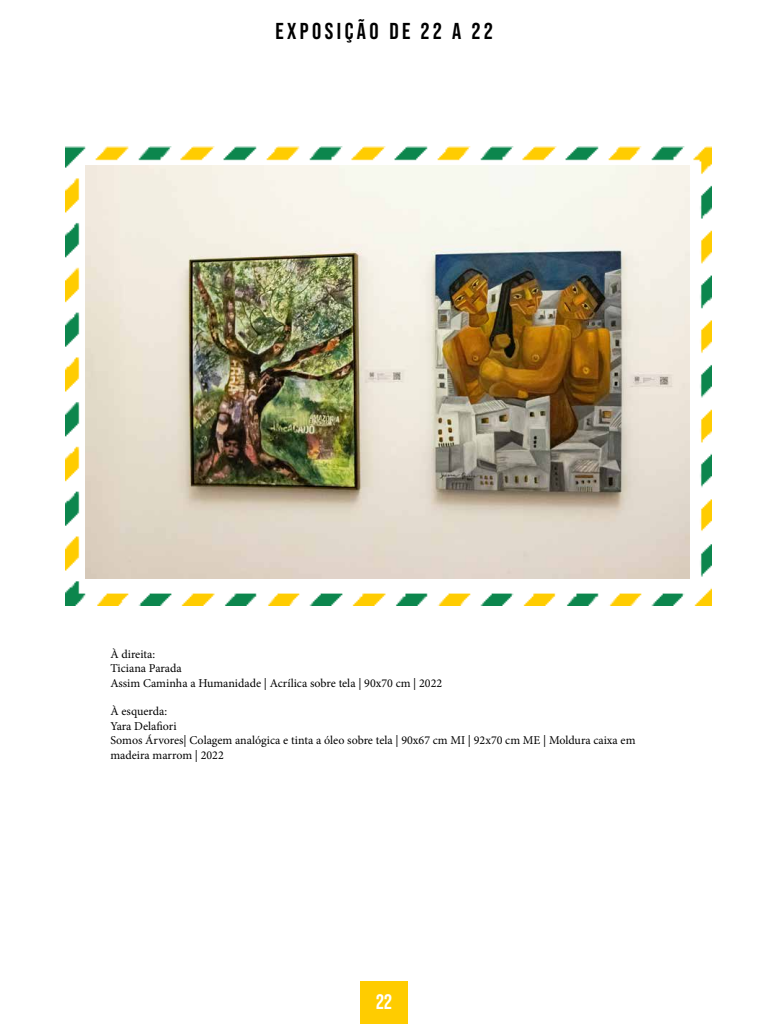
<style>
.page{position:relative;width:768px;height:1024px;background:#fff}
.page>*{position:absolute;margin:0;border:0;box-sizing:border-box;transform-origin:0 0}
.t1{font:700 23px "Bebas Neue Pro";letter-spacing:.15em;color:#000}
.t2{font:700 21px "Bebas Neue Pro";color:#fff}
.t3{font:12px/14.4px "Minion Pro";color:#000}
</style>
<div class="page">
<img style="left:65px;top:147px;width:647px;height:458px">
<img style="left:85px;top:165px;width:604px;height:414px">
<div style="left:360px;top:981px;width:48px;height:43px;background:#fc0"></div>
<h1 class="t1" style="left:275px;top:18px;width:219px">EXPOSIÇÃO DE 22 A 22</h1>
<p class="t3" style="left:110px;top:647px;width:333px">À direita:<br>Ticiana Parada<br>Assim Caminha a Humanidade | Acrílica sobre tela | 90x70 cm | 2022</p>
<p class="t3" style="left:110px;top:704px;width:527px">À esquerda:<br>Yara Delafiori<br>Somos Árvores| Colagem analógica e tinta a óleo sobre tela | 90x67 cm MI | 92x70 cm ME | Moldura caixa em madeira marrom | 2022</p>
<h2 class="t2" style="left:376px;top:990px;width:17px">22</h2>
</div>
